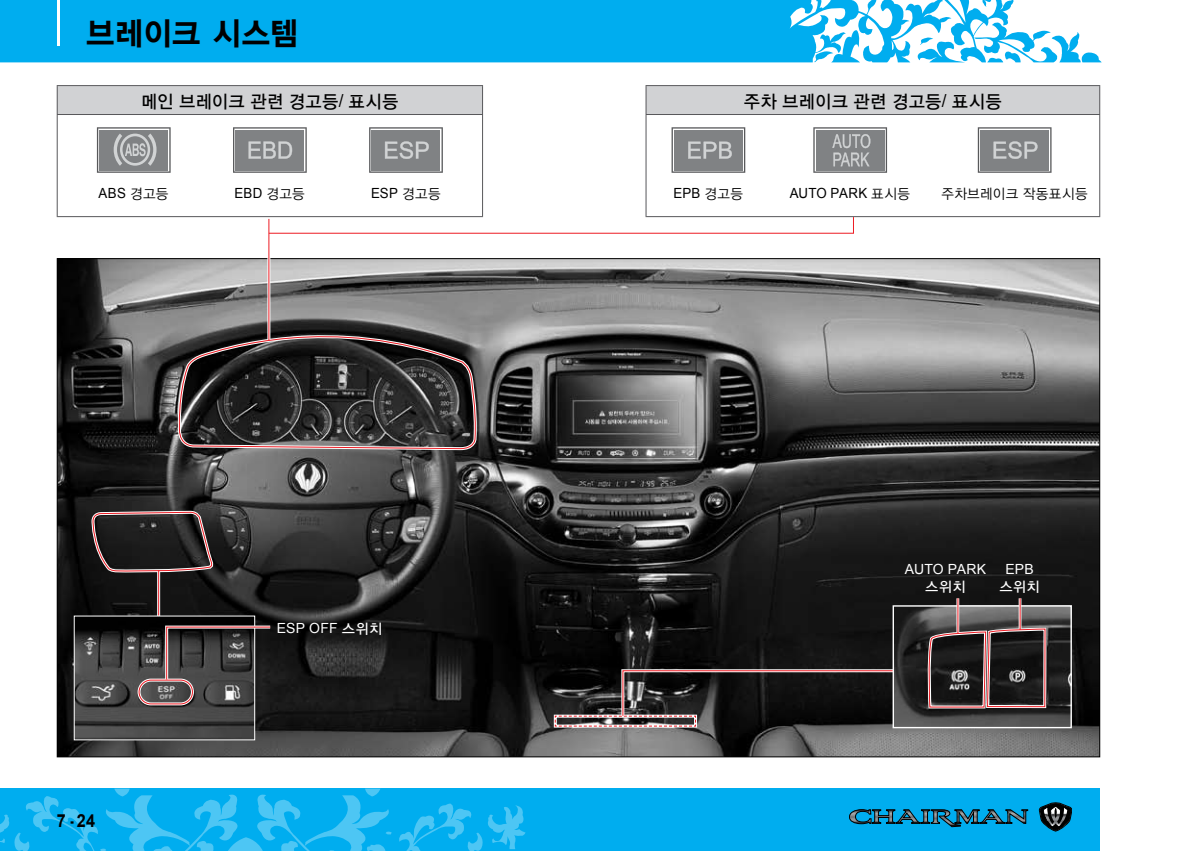
<style>
.page{position:relative;width:1191px;height:851px;background:#fff}
.page>*{position:absolute;margin:0;border:0;box-sizing:border-box;transform-origin:0 0}
.t1{font:32px "YDIYGO150 KS Cpc EUC H";letter-spacing:-.05em;color:#000;scale:.95 1}
.t2{font:18px "YDIYGO130 KS Cpc EUC H";letter-spacing:-.03em;color:#000;scale:.95 1}
.t3{font:700 18px "Arial";color:#000;scale:.9 1}
.t4{font:14px "Arial";letter-spacing:.015em;color:#000;scale:.95 1}
.t5{font:14px "Arial";letter-spacing:.01em;color:#fff}
.t6{font:14px "YDIYGO120 KS Cpc EUC H";letter-spacing:-.025em;color:#000;scale:.95 1}
.t7{font:14px "YDIYGO130 KS Cpc EUC H";letter-spacing:-.025em;color:#fff}
.s1{font-family:"Arial"}
.s2{font-family:"YDIYGO120 KS Cpc EUC H"}
.s3{font-family:"YDIYGO130 KS Cpc EUC H"}
</style>
<div class="page">
<div style="left:0;top:788px;width:1100px;height:62px;background:#00adef"></div>
<svg style="left:0;top:788px;width:393px;height:63px"></svg>
<svg style="left:399px;top:803px;width:126px;height:47px"></svg>
<svg style="left:0;top:0;width:1101px;height:63px;fill:#00adef"></svg>
<hr style="left:57px;top:0;width:3px;height:45px;background:#fff">
<svg style="left:1039px;top:802px;width:32px;height:29px"></svg>
<svg style="left:849px;top:809px;width:178px;height:17px"></svg>
<div style="left:57px;top:86px;width:425px;height:28px;background:#d1d2d4"></div>
<hr style="left:57px;top:85px;width:426px;height:1px;background:#58585b">
<svg style="left:57px;top:86px;width:1px;height:28px"></svg>
<svg style="left:482px;top:86px;width:1px;height:28px"></svg>
<hr style="left:57px;top:114px;width:426px;height:1px;background:#58585b">
<hr style="left:57px;top:115px;width:1px;height:101px;background:#58585b">
<hr style="left:482px;top:115px;width:1px;height:101px;background:#58585b">
<hr style="left:57px;top:216px;width:426px;height:1px;background:#58585b">
<svg style="left:97px;top:127px;width:74px;height:46px"></svg>
<svg style="left:233px;top:127px;width:74px;height:46px"></svg>
<svg style="left:369px;top:127px;width:74px;height:46px"></svg>
<img style="left:59px;top:260px;width:1039px;height:495px">
<hr style="left:157px;top:571px;width:3px;height:53px;background:#fff">
<img style="left:76px;top:617px;width:177px;height:121px">
<hr style="left:267px;top:219px;width:3px;height:121px;background:#fff">
<div style="left:138px;top:678px;width:56px;height:27px;border:3px solid #fff;border-radius:12px"></div>
<div style="left:139px;top:679px;width:54px;height:25px;border:1px solid #ed1c24;border-radius:12px"></div>
<div style="left:646px;top:86px;width:453px;height:28px;background:#d1d2d4"></div>
<hr style="left:645px;top:85px;width:455px;height:1px;background:#58585b">
<svg style="left:645px;top:86px;width:1px;height:28px"></svg>
<svg style="left:1099px;top:86px;width:1px;height:28px"></svg>
<hr style="left:645px;top:114px;width:455px;height:1px;background:#58585b">
<hr style="left:645px;top:115px;width:1px;height:101px;background:#58585b">
<hr style="left:1099px;top:115px;width:1px;height:101px;background:#58585b">
<hr style="left:645px;top:216px;width:455px;height:1px;background:#58585b">
<svg style="left:671px;top:127px;width:74px;height:46px"></svg>
<svg style="left:813px;top:127px;width:74px;height:46px"></svg>
<svg style="left:977px;top:127px;width:74px;height:46px"></svg>
<svg style="left:164px;top:624px;width:109px;height:58px"></svg>
<svg style="left:268px;top:216px;width:586px;height:18px"></svg>
<img style="left:894px;top:607px;width:175px;height:119px">
<div style="left:892px;top:605px;width:179px;height:123px;border:1px solid #fff"></div>
<svg style="left:554px;top:626px;width:494px;height:101px"></svg>
<hr style="left:956px;top:598px;width:3px;height:34px;background:#fff">
<hr style="left:957px;top:598px;width:1px;height:35px;background:#ed1c24">
<hr style="left:1018px;top:598px;width:3px;height:30px;background:#fff">
<hr style="left:1019px;top:598px;width:1px;height:32px;background:#ed1c24">
<svg style="left:90px;top:509px;width:123px;height:67px"></svg>
<svg style="left:178px;top:312px;width:299px;height:136px"></svg>
<hr style="left:268px;top:219px;width:1px;height:121px;background:#ed1c24">
<hr style="left:158px;top:570px;width:1px;height:45px;background:#ed1c24">
<h1 class="t1" style="left:85px;top:17px;width:227px">브레이크 시스템</h1>
<p class="t2" style="left:141px;top:92px;width:273px">메인 브레이크 관련 경고등<span class="s1">/</span> 표시등</p>
<p class="t4" style="left:99px;top:183px;width:75px">ABS <span class="s2">경고등</span></p>
<p class="t4" style="left:234px;top:183px;width:76px">EBD <span class="s2">경고등</span></p>
<p class="t4" style="left:371px;top:183px;width:75px">ESP <span class="s2">경고등</span></p>
<p class="t3" style="left:57px;top:808px;width:43px">7 - 24</p>
<p class="t5" style="left:277px;top:618px;width:107px">ESP OFF <span class="s3">스위치</span></p>
<p class="t2" style="left:743px;top:92px;width:274px">주차 브레이크 관련 경고등<span class="s1">/</span> 표시등</p>
<p class="t4" style="left:673px;top:183px;width:75px">EPB <span class="s2">경고등</span></p>
<p class="t4" style="left:790px;top:183px;width:129px">AUTO PARK <span class="s2">표시등</span></p>
<p class="t6" style="left:941px;top:186px;width:156px">주차브레이크 작동표시등</p>
<p class="t5" style="left:904px;top:560px;width:83px">AUTO PARK</p>
<p class="t7" style="left:925px;top:580px;width:43px">스위치</p>
<p class="t5" style="left:1005px;top:560px;width:30px">EPB</p>
<p class="t7" style="left:999px;top:580px;width:43px">스위치</p>
</div>
